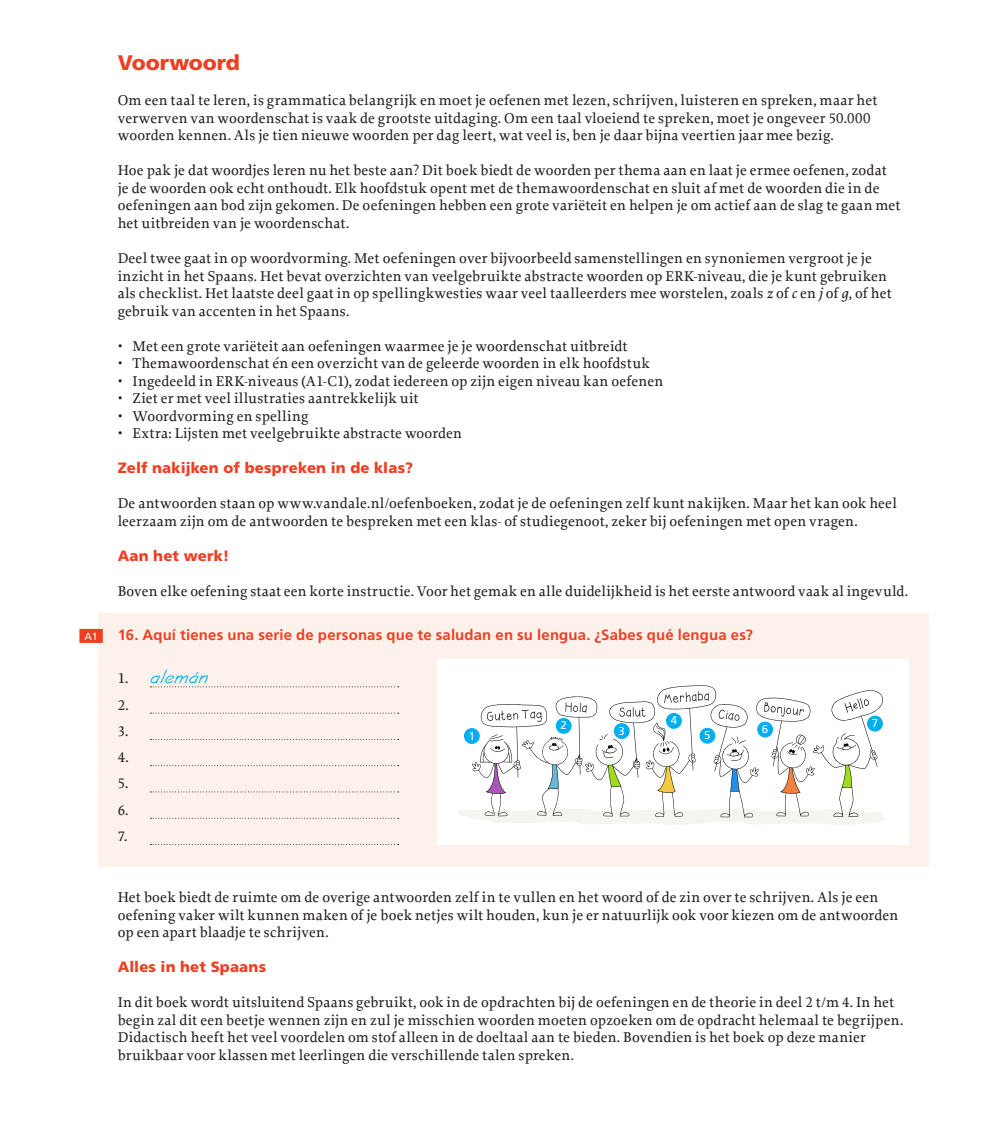
<style>
.page{position:relative;width:990px;height:1139px;background:#fff}
.page>*{position:absolute;margin:0;border:0;box-sizing:border-box;transform-origin:0 0}
.Kop_niveau_1{font:900 21px "Frutiger LT Std";letter-spacing:-.005em;color:#ef3e22}
.Basis_leestekst{font:italic 21px "Jott FLF";color:#00aeef}
.Basis_leestekst-2{font:500 14.88px/17.5px "Proforma";letter-spacing:.015em;color:#231f20}
.Vraag_kop_invulvak{font:700 14.88px "Frutiger LT Std";letter-spacing:.01em;color:#ef3e22}
.Kop_niveau_2{font:900 14.88px "Frutiger LT Std";letter-spacing:.01em;color:#ef3e22}
.Basis_invultekst_-_o{font:11.38px "Frutiger LT Std";color:#fff}
.ERK_Blokje_kantlijn{font:10.5px "Frutiger LT Std";color:#fff}
.s1{font-style:italic}
</style>
<div class="page">
<div style="left:98px;top:613px;width:830px;height:254px;background:#fdf2eb"></div>
<div style="left:79px;top:628px;width:24px;height:14px;background:#ef3e22"></div>
<svg style="left:150px;top:686px;width:248px;height:1px"></svg>
<svg style="left:150px;top:712px;width:248px;height:1px"></svg>
<svg style="left:150px;top:765px;width:248px;height:1px"></svg>
<svg style="left:150px;top:791px;width:248px;height:1px"></svg>
<svg style="left:150px;top:817px;width:248px;height:1px"></svg>
<div style="left:437px;top:659px;width:471px;height:185px;background:#fff"></div>
<svg style="left:458px;top:685px;width:426px;height:139px"></svg>
<div style="left:464px;top:727px;width:15px;height:16px;background:#00aeef;border-radius:50%"></div>
<div style="left:699px;top:727px;width:16px;height:16px;background:#00aeef;border-radius:50%"></div>
<div style="left:555px;top:717px;width:16px;height:16px;background:#00aeef;border-radius:50%"></div>
<div style="left:757px;top:721px;width:15px;height:16px;background:#00aeef;border-radius:50%"></div>
<div style="left:613px;top:723px;width:16px;height:15px;background:#00aeef;border-radius:50%"></div>
<div style="left:866px;top:715px;width:16px;height:16px;background:#00aeef;border-radius:50%"></div>
<div style="left:665px;top:712px;width:16px;height:16px;background:#00aeef;border-radius:50%"></div>
<p class="ERK_Blokje_kantlijn" style="left:84px;top:629px;width:15px">A1</p>
<p class="Kop_niveau_1" style="left:118px;top:50px;width:124px">Voorwoord</p>
<p class="Basis_leestekst-2" style="left:118px;top:92px;width:761px">Om een taal te leren, is grammatica belangrijk en moet je oefenen met lezen, schrijven, luisteren en spreken, maar het verwerven van woordenschat is vaak de grootste uitdaging. Om een taal vloeiend te spreken, moet je ongeveer 50.000 woorden kennen. Als je tien nieuwe woorden per dag leert, wat veel is, ben je daar bijna veertien jaar mee bezig.</p>
<p class="Basis_leestekst-2" style="left:118px;top:162px;width:784px">Hoe pak je dat woordjes leren nu het beste aan? Dit boek biedt de woorden per thema aan en laat je ermee oefenen, zodat je de woorden ook echt onthoudt. Elk hoofdstuk opent met de themawoordenschat en sluit af met de woorden die in de oefeningen aan bod zijn gekomen. De oefeningen hebben een grote variëteit en helpen je om actief aan de slag te gaan met het uitbreiden van je woordenschat.</p>
<p class="Basis_leestekst-2" style="left:118px;top:249px;width:775px">Deel twee gaat in op woordvorming. Met oefeningen over bijvoorbeeld samenstellingen en synoniemen vergroot je je inzicht in het Spaans. Het bevat overzichten van veelgebruikte abstracte woorden op ERK-niveau, die je kunt gebruiken als checklist. Het laatste deel gaat in op spellingkwesties waar veel taalleerders mee worstelen, zoals <span class="s1">z</span> of <span class="s1">c</span> en <span class="s1">j</span> of <span class="s1">g</span>, of het gebruik van accenten in het Spaans.</p>
<p class="Basis_leestekst-2" style="left:118px;top:337px;width:511px">• Met een grote variëteit aan oefeningen waarmee je je woordenschat uitbreidt</p>
<p class="Basis_leestekst-2" style="left:118px;top:354px;width:533px">• Themawoordenschat én een overzicht van de geleerde woorden in elk hoofdstuk</p>
<p class="Basis_leestekst-2" style="left:118px;top:372px;width:547px">• Ingedeeld in ERK-niveaus (A1-C1), zodat iedereen op zijn eigen niveau kan oefenen</p>
<p class="Basis_leestekst-2" style="left:118px;top:389px;width:302px">• Ziet er met veel illustraties aantrekkelijk uit</p>
<p class="Basis_leestekst-2" style="left:118px;top:407px;width:192px">• Woordvorming en spelling</p>
<p class="Basis_leestekst-2" style="left:118px;top:424px;width:346px">• Extra: Lijsten met veelgebruikte abstracte woorden</p>
<p class="Kop_niveau_2" style="left:118px;top:459px;width:297px">Zelf nakijken of bespreken in de klas?</p>
<p class="Basis_leestekst-2" style="left:118px;top:494px;width:780px">De antwoorden staan op www.vandale.nl/oefenboeken, zodat je de oefeningen zelf kunt nakijken. Maar het kan ook heel leerzaam zijn om de antwoorden te bespreken met een klas- of studiegenoot, zeker bij oefeningen met open vragen.</p>
<p class="Kop_niveau_2" style="left:118px;top:546px;width:113px">Aan het werk!</p>
<p class="Basis_leestekst-2" style="left:118px;top:582px;width:791px">Boven elke oefening staat een korte instructie. Voor het gemak en alle duidelijkheid is het eerste antwoord vaak al ingevuld.</p>
<p class="Vraag_kop_invulvak" style="left:118px;top:625px;width:636px">16. Aquí tienes una serie de personas que te saludan en su lengua. ¿Sabes qué lengua es?</p>
<p class="Basis_leestekst-2" style="left:118px;top:669px;width:12px">1.</p>
<p class="Basis_leestekst" style="left:150px;top:665px;width:60px">alemán</p>
<p class="Basis_leestekst-2" style="left:118px;top:695px;width:13px">2.</p>
<p class="Basis_leestekst-2" style="left:118px;top:722px;width:12px">3.</p>
<p class="Basis_leestekst-2" style="left:118px;top:748px;width:12px">4.</p>
<p class="Basis_leestekst-2" style="left:118px;top:774px;width:12px">5.</p>
<p class="Basis_leestekst-2" style="left:118px;top:800px;width:12px">6.</p>
<p class="Basis_leestekst-2" style="left:118px;top:827px;width:11px">7.</p>
<p class="Basis_invultekst_-_o" style="left:670px;top:713px;width:8px">4</p>
<p class="Basis_invultekst_-_o" style="left:871px;top:716px;width:8px">7</p>
<p class="Basis_invultekst_-_o" style="left:560px;top:718px;width:8px">2</p>
<p class="Basis_invultekst_-_o" style="left:618px;top:723px;width:8px">3</p>
<p class="Basis_invultekst_-_o" style="left:761px;top:722px;width:8px">6</p>
<p class="Basis_invultekst_-_o" style="left:468px;top:728px;width:8px">1</p>
<p class="Basis_invultekst_-_o" style="left:704px;top:728px;width:8px">5</p>
<p class="Basis_leestekst-2" style="left:118px;top:888px;width:781px">Het boek biedt de ruimte om de overige antwoorden zelf in te vullen en het woord of de zin over te schrijven. Als je een oefening vaker wilt kunnen maken of je boek netjes wilt houden, kun je er natuurlijk ook voor kiezen om de antwoorden op een apart blaadje te schrijven.</p>
<p class="Kop_niveau_2" style="left:118px;top:957px;width:150px">Alles in het Spaans</p>
<p class="Basis_leestekst-2" style="left:118px;top:993px;width:786px">In dit boek wordt uitsluitend Spaans gebruikt, ook in de opdrachten bij de oefeningen en de theorie in deel 2 t/m 4. In het begin zal dit een beetje wennen zijn en zul je misschien woorden moeten opzoeken om de opdracht helemaal te begrijpen.<br>Didactisch heeft het veel voordelen om stof alleen in de doeltaal aan te bieden. Bovendien is het boek op deze manier bruikbaar voor klassen met leerlingen die verschillende talen spreken.</p>
</div>
